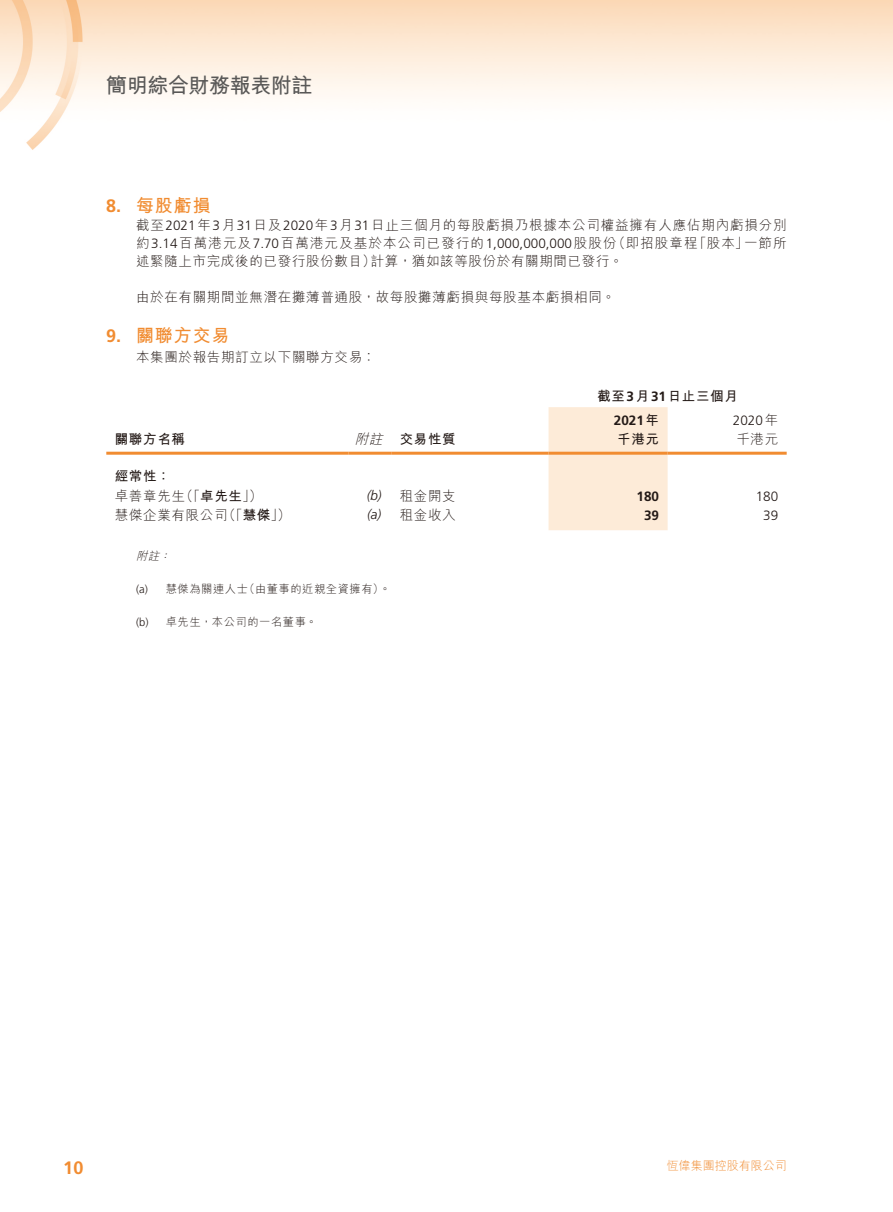
<style>
.page{position:relative;width:893px;height:1212px;background:#fff}
.page>*{position:absolute;margin:0;border:0;box-sizing:border-box;transform-origin:0 0}
.t1{font:700 21px "M Hei HK";letter-spacing:-.02em;color:#595857}
.t2{font:700 18px "M Hei HK";letter-spacing:.05em;color:#f18c31}
.t3{font:700 18px "Frutiger LT Std";color:#f18c31}
.t4{font:300 13.5px/18px "M Hei HK";letter-spacing:.05em;color:#231916;text-align:justify}
.t5{font:700 13.5px "M Hei HK";letter-spacing:.05em;color:#231916}
.t6{font:700 13.5px "Frutiger LT Std";color:#231916}
.t7{font:300 13.5px "Frutiger LT Std";color:#231916}
.t8{font:300 12px "M Hei HK";color:#f18c31}
.t9{font:300 11.25px "M Hei HK";letter-spacing:.05em;color:#231916}
.t10{font:italic 300 11.25px "M Hei HK";color:#231916}
.s1{font-family:"Frutiger LT Std"}
.s2{font-family:"M Hei HK"}
.s3{font-weight:300;font-style:italic}
.s4{font-weight:700}
.s5{font-family:"Frutiger LT Std";font-style:italic}
</style>
<div class="page">
<img style="left:0;top:0;width:893px;height:530px">
<div style="left:549px;top:407px;width:119px;height:123px;background:#fdebd8"></div>
<hr style="left:106px;top:452px;width:243px;height:3px;background:#f18c31">
<hr style="left:349px;top:452px;width:42px;height:3px;background:#f18c31">
<hr style="left:391px;top:452px;width:158px;height:3px;background:#f18c31">
<hr style="left:549px;top:452px;width:119px;height:3px;background:#f18c31">
<hr style="left:668px;top:452px;width:119px;height:3px;background:#f18c31">
<h1 class="t1" style="left:106px;top:70px;width:208px">簡明綜合財務報表附註</h1>
<h2 class="t2" style="left:106px;top:192px;width:106px"><span class="s1">8.</span> 每股虧損</h2>
<p class="t4" style="left:136px;top:216px;width:652px">截至<span class="s1">2021</span>年<span class="s1">3</span>月<span class="s1">31</span>日及<span class="s1">2020</span>年<span class="s1">3</span>月<span class="s1">31</span>日止三個月的每股虧損乃根據本公司權益擁有人應佔期內虧損分別約<span class="s1">3.14</span>百萬港元及<span class="s1">7.70</span>百萬港元及基於本公司已發行的<span class="s1">1,000,000,000</span>股股份（即招股章程「股本」一節所述緊隨上市完成後的已發行股份數目）計算，猶如該等股份於有關期間已發行。</p>
<p class="t4" style="left:136px;top:288px;width:481px">由於在有關期間並無潛在攤薄普通股，故每股攤薄虧損與每股基本虧損相同。</p>
<h2 class="t2" style="left:106px;top:322px;width:125px"><span class="s1">9.</span> 關聯方交易</h2>
<p class="t4" style="left:136px;top:348px;width:241px">本集團於報告期訂立以下關聯方交易︰</p>
<p class="t5" style="left:597px;top:386px;width:142px">截至<span class="s1">3</span>月<span class="s1">31</span>日止三個月</p>
<p class="t6" style="left:614px;top:412px;width:47px">2021<span class="s2">年</span></p>
<p class="t7" style="left:733px;top:413px;width:47px">2020<span class="s2">年</span></p>
<p class="t5" style="left:115px;top:430px;width:72px">關聯方名稱</p>
<p class="t5" style="left:355px;top:430px;width:103px"><span class="s3">附註</span> 交易性質</p>
<p class="t5" style="left:617px;top:430px;width:43px">千港元</p>
<p class="t4" style="left:736px;top:430px;width:43px">千港元</p>
<p class="t4" style="left:115px;top:466px;width:149px;line-height:19.5px"><span class="s4">經常性：<br></span>卓善章先生（「<span class="s4">卓先生</span>」）</p>
<p class="t4" style="left:367px;top:486px;width:91px"><span class="s5">(b)</span> 租金開支</p>
<p class="t6" style="left:637px;top:488px;width:24px">180</p>
<p class="t7" style="left:756px;top:488px;width:24px">180</p>
<p class="t4" style="left:115px;top:506px;width:177px">慧傑企業有限公司（「<span class="s4">慧傑</span>」）</p>
<p class="t4" style="left:367px;top:506px;width:90px"><span class="s5">(a)</span> 租金收入</p>
<p class="t6" style="left:644px;top:507px;width:17px">39</p>
<p class="t7" style="left:763px;top:508px;width:17px">39</p>
<p class="t10" style="left:136px;top:550px;width:39px">附註：</p>
<p class="t9" style="left:136px;top:583px;width:256px"><span class="s1">(a)</span> 慧傑為關連人士（由董事的近親全資擁有）。</p>
<p class="t9" style="left:136px;top:616px;width:183px"><span class="s1">(b)</span> 卓先生，本公司的一名董事。</p>
<h2 class="t3" style="left:63px;top:1157px;width:22px">10</h2>
<p class="t8" style="left:667px;top:1159px;width:122px">恆偉集團控股有限公司</p>
</div>
